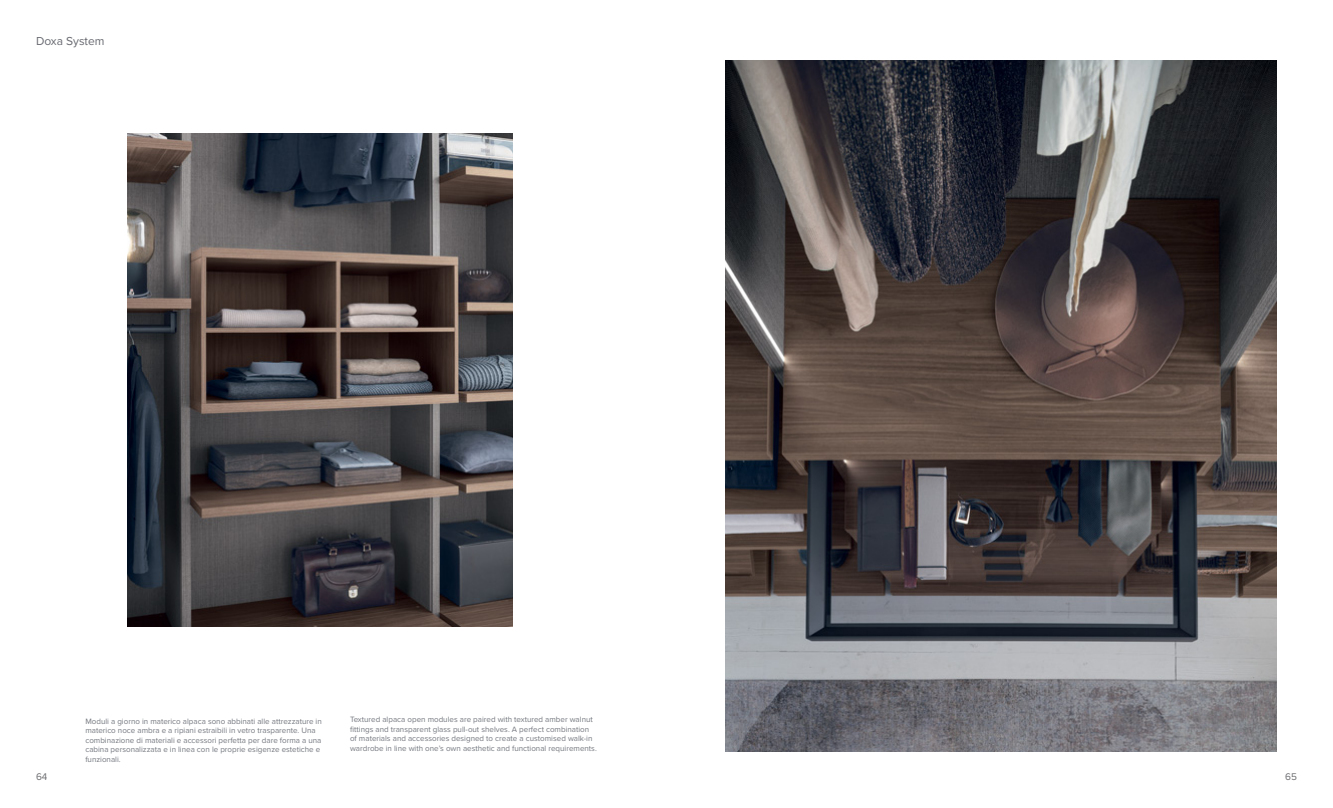
<style>
.page{position:relative;width:1333px;height:808px;background:#fff}
.page>*{position:absolute;margin:0;border:0;box-sizing:border-box;transform-origin:0 0}
.t1{font:12px "Proxima Nova";color:#676970}
.t2{font:10px "Proxima Nova";color:#6b6c6f}
.t3{font:8px/9.6px "Proxima Nova";color:#74787f}
</style>
<div class="page">
<img style="left:127px;top:133px;width:385px;height:494px">
<img style="left:725px;top:61px;width:551px;height:690px">
<h1 class="t1" style="left:36px;top:37px;width:70px">Doxa System</h1>
<p class="t3" style="left:85px;top:717px;width:238px">Moduli a giorno in materico alpaca sono abbinati alle attrezzature in materico noce ambra e a ripiani estraibili in vetro trasparente. Una combinazione di materiali e accessori perfetta per dare forma a una cabina personalizzata e in linea con le proprie esigenze estetiche e funzionali.</p>
<p class="t3" style="left:350px;top:715px;width:248px">Textured alpaca open modules are paired with textured amber walnut fittings and transparent glass pull-out shelves. A perfect combination of materials and accessories designed to create a customised walk-in wardrobe in line with one’s own aesthetic and functional requirements.</p>
<p class="t2" style="left:36px;top:773px;width:13px">64</p>
<p class="t2" style="left:1284px;top:773px;width:13px">65</p>
</div>
